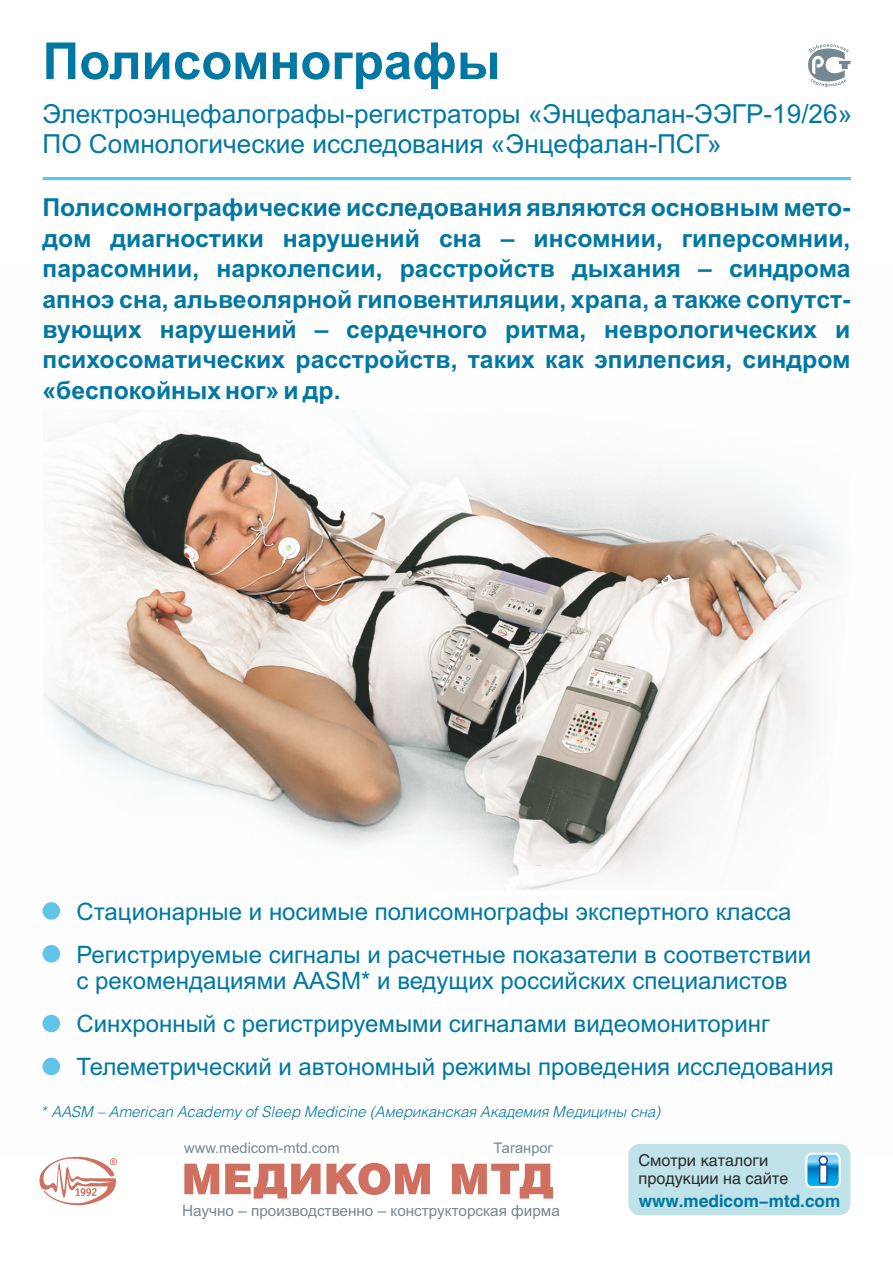
<style>
.page{position:relative;width:893px;height:1263px;background:#fff}
.page>*{position:absolute;margin:0;border:0;box-sizing:border-box;transform-origin:0 0}
.t1{font:700 51px "Arial";color:#0078a3}
.t2{font:26.25px/29.2px "Arial";color:#0078a3}
.t3{font:700 24.75px/30.5px "Arial";color:#0078a3;text-align:justify}
.t4{font:24px/42.9px "Arial";color:#0078a3}
.t5{font:700 16.95px "Helios";color:#0078a3}
.t6{font:16.05px/18px "Helios";color:#2b2929}
.t7{font:15.3px "Arial";color:#758791}
.t8{font:italic 300 15px "Helios";color:#0078a3}
.t9{font:14.7px "Arial";color:#758791}
</style>
<div class="page">
<img style="left:42px;top:410px;width:806px;height:738px">
<hr style="left:43px;top:177px;width:808px;height:3px;background:#61c4e8">
<svg style="left:808px;top:44px;width:42px;height:43px"></svg>
<div style="left:43px;top:902px;width:17px;height:18px;background:#61c4e8;border-radius:50%"></div>
<div style="left:43px;top:945px;width:17px;height:17px;background:#61c4e8;border-radius:50%"></div>
<div style="left:43px;top:1015px;width:17px;height:17px;background:#61c4e8;border-radius:50%"></div>
<div style="left:43px;top:1058px;width:17px;height:17px;background:#61c4e8;border-radius:50%"></div>
<svg style="left:184px;top:1163px;width:369px;height:35px"></svg>
<svg style="left:39px;top:1157px;width:78px;height:48px"></svg>
<div style="left:627px;top:1142px;width:225px;height:75px;border:3px solid #fff;border-radius:12px"></div>
<div style="left:628px;top:1144px;width:222px;height:71px;background:#bfe3e8;border-radius:12px"></div>
<svg style="left:806px;top:1154px;width:34px;height:33px"></svg>
<div style="left:805px;top:1152px;width:36px;height:36px;border:2px solid #fff;border-radius:5px"></div>
<svg style="left:817px;top:1154px;width:13px;height:32px"></svg>
<h1 class="t1" style="left:43px;top:42px;width:459px">Полисомнографы</h1>
<p class="t2" style="left:43px;top:102px;width:811px">Электроэнцефалографы-регистраторы «Энцефалан-ЭЭГР-19/26»<br>ПО Сомнологические исследования «Энцефалан-ПСГ»</p>
<p class="t3" style="left:43px;top:195px;width:809px">Полисомнографические исследования являются основным мето&shy;дом диагностики нарушений сна – инсомнии, гиперсомнии, парасомнии, нарколепсии, расстройств дыхания – синдрома апноэ сна, альвеолярной гиповентиляции, храпа, а также сопутст&shy;вующих нарушений – сердечного ритма, неврологических и психосоматических расстройств, таких как эпилепсия, синдром «беспокойных ног» и др.</p>
<p class="t4" style="left:77px;top:892px;width:736px">Стационарные и носимые полисомнографы экспертного класса<br>Регистрируемые сигналы и расчетные показатели в соответствии</p>
<p class="t4" style="left:77px;top:962px;width:759px">с рекомендациями AASM* и ведущих российских специалистов<br>Синхронный с регистрируемыми сигналами видеомониторинг<br>Телеметрический и автономный режимы проведения исследования</p>
<p class="t8" style="left:43px;top:1105px;width:620px">* AASM – American Academy of Sleep Medicine (Американская Академия Медицины сна)</p>
<p class="t9" style="left:184px;top:1142px;width:157px">www.medicom-mtd.com</p>
<p class="t9" style="left:494px;top:1142px;width:61px">Таганрог</p>
<p class="t7" style="left:182px;top:1205px;width:379px">Научно – производственно – конструкторская фирма</p>
<p class="t6" style="left:638px;top:1153px;width:151px">Смотри каталоги продукции на сайте</p>
<p class="t5" style="left:639px;top:1194px;width:203px">www.medicom-mtd.com</p>
</div>
